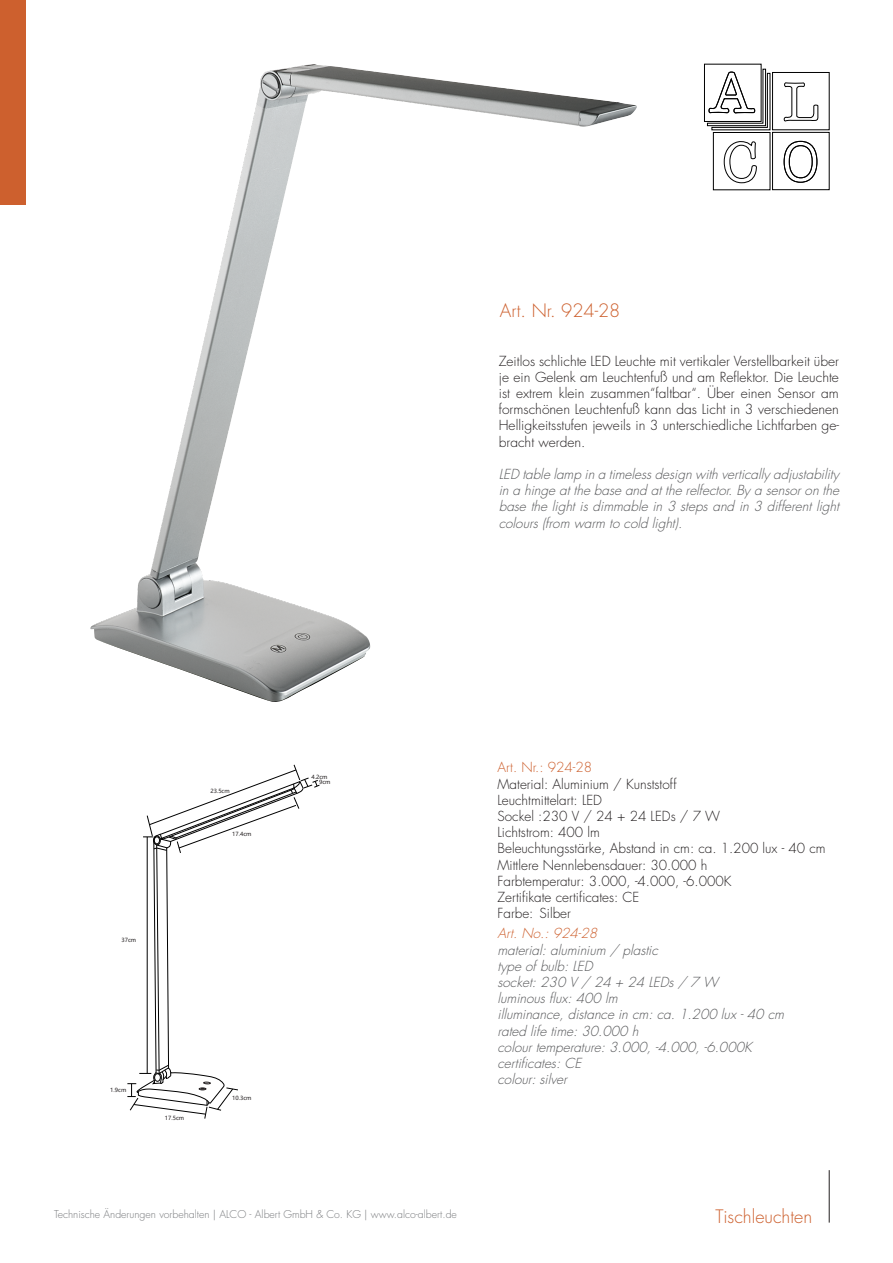
<style>
.page{position:relative;width:893px;height:1263px;background:#fff}
.page>*{position:absolute;margin:0;border:0;box-sizing:border-box;transform-origin:0 0}
.t1{font:300 18px "Futura Std";color:#cd602e}
.t2{font:300 13.5px/16.2px "Futura Std";color:#231f20;text-align:justify}
.t3{font:italic 300 13.5px/16.2px "Futura Std";color:#57585a}
.t4{font:300 13.5px "Futura Std";color:#cd602e}
.t5{font:italic 300 13.5px "Futura Std";color:#cd602e}
.t6{font:300 10.5px "Futura Std";color:#787a7d}
.t7{font:5.7px/5.4px "Microsoft Ya Hei";color:#231f20}
</style>
<div class="page">
<hr style="left:829px;top:1170px;width:1px;height:52px;background:#231f20">
<svg style="left:704px;top:64px;width:126px;height:126px"></svg>
<img style="left:90px;top:64px;width:547px;height:638px">
<div style="left:0;top:0;width:26px;height:204px;background:#cd602e"></div>
<svg style="left:127px;top:765px;width:193px;height:354px"></svg>
<p class="t1" style="left:500px;top:299px;width:122px">Art. Nr. 924-28</p>
<p class="t2" style="left:499px;top:353px;width:342px">Zeitlos schlichte LED Leuchte mit vertikaler Verstellbarkeit über je ein Gelenk am Leuchtenfuß und am Reflektor. Die Leuchte ist extrem klein zusammen“faltbar“. Über einen Sensor am formschönen Leuchtenfuß kann das Licht in 3 verschiedenen Helligkeitsstufen jeweils in 3 unterschiedliche Lichtfarben ge&shy;bracht werden.</p>
<p class="t3" style="left:499px;top:466px;width:345px">LED table lamp ina timelessdesignwithvertically adjustability ina hinge atthe base and atthe relfector.By a sensoronthe base the light is dimmable in 3 steps and in 3 different light colours(from warm to cold light).</p>
<p class="t7" style="left:122px;top:937px;width:16px">37cm</p>
<p class="t7" style="left:210px;top:788px;width:21px">23.5cm</p>
<p class="t7" style="left:232px;top:831px;width:21px">17.4cm</p>
<p class="t7" style="left:110px;top:1087px;width:18px">1.9cm</p>
<p class="t7" style="left:165px;top:1115px;width:21px">17.5cm</p>
<p class="t7" style="left:232px;top:1095px;width:21px">10.3cm</p>
<p class="t7" style="left:319px;top:774px;width:13px;text-indent:-8px">4.2cm<br>9cm</p>
<p class="t6" style="left:54px;top:1207px;width:404px">Technische Änderungen vorbehalten | ALCO - Albert GmbH &amp; Co. KG | www.alco-albert.de</p>
<p class="t4" style="left:497px;top:759px;width:96px">Art. Nr.: 924-28</p>
<p class="t2" style="left:497px;top:776px;width:181px">Material: Aluminium / Kunststoff</p>
<p class="t2" style="left:497px;top:792px;width:106px">Leuchtmittelart: LED</p>
<p class="t2" style="left:497px;top:808px;width:224px">Sockel :230 V / 24 + 24 LEDs / 7 W</p>
<p class="t2" style="left:497px;top:824px;width:104px">Lichtstrom: 400 lm</p>
<p class="t2" style="left:497px;top:841px;width:330px">Beleuchtungsstärke, Abstand in cm: ca. 1.200 lux - 40 cm</p>
<p class="t2" style="left:497px;top:857px;width:211px">Mittlere Nennlebensdauer: 30.000 h</p>
<p class="t2" style="left:497px;top:873px;width:235px">Farbtemperatur: 3.000, -4.000, -6.000K</p>
<p class="t2" style="left:497px;top:889px;width:143px">Zertifikate certificates: CE</p>
<p class="t2" style="left:497px;top:905px;width:75px">Farbe: Silber</p>
<p class="t5" style="left:497px;top:925px;width:105px">Art.No.:924-28</p>
<p class="t3" style="left:497px;top:942px;width:166px">material:aluminium / plastic</p>
<p class="t3" style="left:497px;top:958px;width:100px">type ofbulb:LED</p>
<p class="t3" style="left:497px;top:974px;width:226px">socket:230 V / 24 + 24 LEDs/ 7 W</p>
<p class="t3" style="left:497px;top:990px;width:125px">luminousflux:400 lm</p>
<p class="t3" style="left:497px;top:1007px;width:292px">illuminance,distance incm:ca.1.200 lux-40 cm</p>
<p class="t3" style="left:497px;top:1023px;width:146px">rated life time:30.000 h</p>
<p class="t3" style="left:497px;top:1039px;width:259px">colourtemperature:3.000,-4.000,-6.000K</p>
<p class="t3" style="left:497px;top:1055px;width:89px">certificates:CE</p>
<p class="t3" style="left:497px;top:1071px;width:75px">colour: silver</p>
<p class="t1" style="left:716px;top:1205px;width:98px">Tischleuchten</p>
</div>
